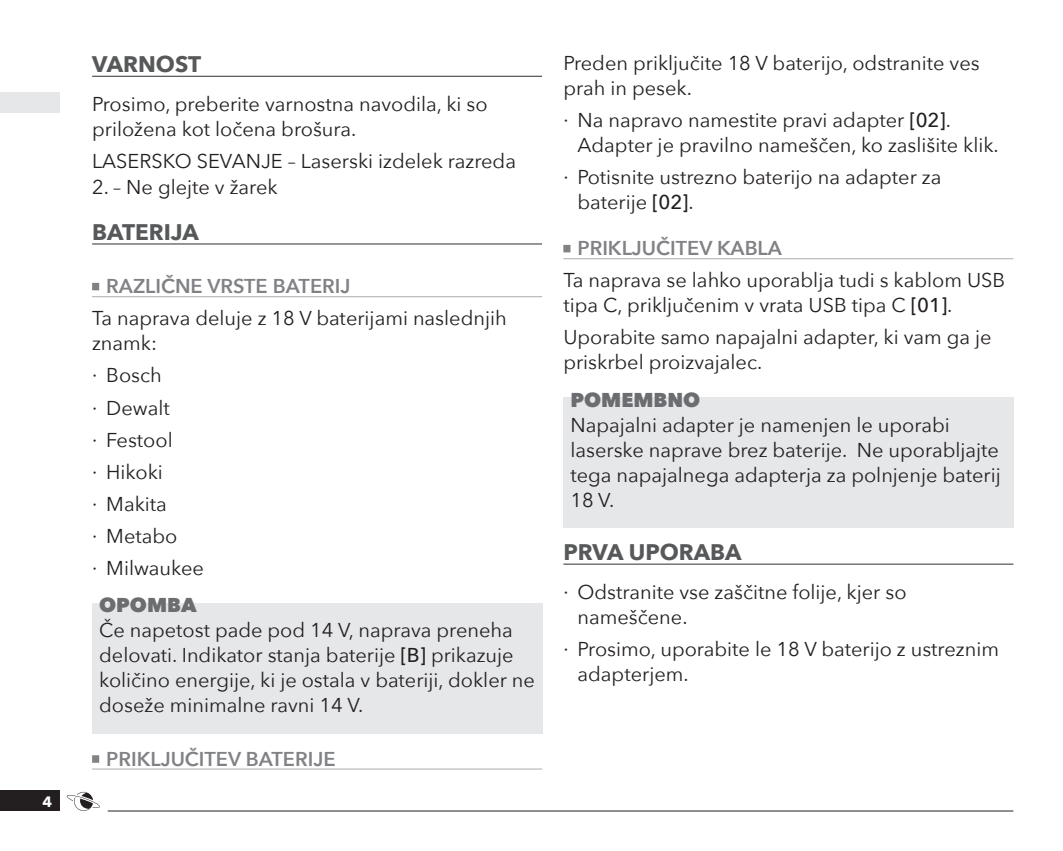
<style>
.page{position:relative;width:1063px;height:851px;background:#fff}
.page>*{position:absolute;margin:0;border:0;box-sizing:border-box;transform-origin:0 0}
.TITLE_-_NIV1{font:700 22.5px "Avenir Next";color:#57585a}
.TEKST_-_NOTE_IMPORTANT{font:20px/25px "Avenir Next";color:#231f20}
.TEKST{font:20px/25px "Avenir Next";color:#231f20}
.TITLE_-_NIV2{font:600 20px "Avenir Next";color:#808285}
.TITLE_-_NOTE_IMPORTANT{font:800 20px "Avenir Next";color:#6c6d70}
.t1{font:700 15px "Avenir Next";color:#fff}
.s1{font-weight:500}
</style>
<div class="page">
<div style="left:0;top:790px;width:59px;height:20px;background:#231f20"></div>
<hr style="left:108px;top:810px;width:905px;height:1px;background:#231f20">
<div style="left:0;top:92px;width:59px;height:21px;background:#e6e7e9"></div>
<svg style="left:67px;top:791px;width:33px;height:19px"></svg>
<hr style="left:92px;top:76px;width:450px;height:1px;background:#57585a">
<hr style="left:92px;top:243px;width:450px;height:1px;background:#57585a">
<div style="left:92px;top:283px;width:7px;height:7px;background:#808285"></div>
<hr style="left:92px;top:296px;width:450px;height:1px;background:#bcbdc0">
<div style="left:92px;top:603px;width:450px;height:130px;background:#e6e7e9"></div>
<div style="left:92px;top:755px;width:7px;height:7px;background:#808285"></div>
<hr style="left:92px;top:768px;width:450px;height:1px;background:#bcbdc0">
<div style="left:563px;top:245px;width:7px;height:7px;background:#808285"></div>
<hr style="left:563px;top:258px;width:450px;height:1px;background:#bcbdc0">
<div style="left:563px;top:397px;width:450px;height:131px;background:#e6e7e9"></div>
<hr style="left:563px;top:563px;width:450px;height:1px;background:#57585a">
<p class="t1" style="left:42px;top:788px;width:11px">4</p>
<p class="TITLE_-_NIV1" style="left:92px;top:45px;width:110px">VARNOST</p>
<p class="TEKST" style="left:92px;top:91px;width:397px">Prosimo, preberite varnostna navodila, ki so priložena kot ločena brošura.</p>
<p class="TEKST" style="left:92px;top:148px;width:425px">LASERSKO SEVANJE – Laserski izdelek razreda</p>
<p class="TEKST" style="left:92px;top:173px;width:187px">2. – Ne glejte v žarek</p>
<p class="TITLE_-_NIV1" style="left:92px;top:212px;width:108px">BATERIJA</p>
<p class="TITLE_-_NIV2" style="left:106px;top:269px;width:246px">RAZLIČNE VRSTE BATERIJ</p>
<p class="TEKST" style="left:92px;top:305px;width:416px">Ta naprava deluje z 18 V baterijami naslednjih znamk:</p>
<p class="TEKST_-_NOTE_IMPORTANT" style="left:92px;top:362px;width:71px">· Bosch</p>
<p class="TEKST_-_NOTE_IMPORTANT" style="left:92px;top:394px;width:79px">· Dewalt</p>
<p class="TEKST_-_NOTE_IMPORTANT" style="left:92px;top:426px;width:82px">· Festool</p>
<p class="TEKST_-_NOTE_IMPORTANT" style="left:92px;top:458px;width:72px">· Hikoki</p>
<p class="TEKST_-_NOTE_IMPORTANT" style="left:92px;top:490px;width:76px">· Makita</p>
<p class="TEKST_-_NOTE_IMPORTANT" style="left:92px;top:522px;width:87px">· Metabo</p>
<p class="TEKST_-_NOTE_IMPORTANT" style="left:92px;top:554px;width:113px">· Milwaukee</p>
<p class="TITLE_-_NOTE_IMPORTANT" style="left:99px;top:592px;width:99px">OPOMBA</p>
<p class="TEKST_-_NOTE_IMPORTANT" style="left:99px;top:616px;width:437px">Če napetost pade pod 14 V, naprava preneha delovati. Indikator stanja baterije <span class="s1">[B]</span> prikazuje količino energije, ki je ostala v bateriji, dokler ne doseže minimalne ravni 14 V.</p>
<p class="TITLE_-_NIV2" style="left:106px;top:741px;width:231px">PRIKLJUČITEV BATERIJE</p>
<p class="TEKST" style="left:563px;top:49px;width:418px">Preden priključite 18 V baterijo, odstranite ves prah in pesek.</p>
<p class="TEKST_-_NOTE_IMPORTANT" style="left:578px;top:106px;width:423px;text-indent:-14px">· Na napravo namestite pravi adapter <span class="s1">[02]</span>.<br>Adapter je pravilno nameščen, ko zaslišite klik.</p>
<p class="TEKST_-_NOTE_IMPORTANT" style="left:578px;top:163px;width:365px;text-indent:-14px">· Potisnite ustrezno baterijo na adapter za baterije <span class="s1">[02]</span>.</p>
<p class="TITLE_-_NIV2" style="left:578px;top:231px;width:206px">PRIKLJUČITEV KABLA</p>
<p class="TEKST" style="left:563px;top:267px;width:443px">Ta naprava se lahko uporablja tudi s kablom USB tipa C, priključenim v vrata USB tipa C <span class="s1">[01]</span>.</p>
<p class="TEKST" style="left:563px;top:324px;width:430px">Uporabite samo napajalni adapter, ki vam ga je priskrbel proizvajalec.</p>
<p class="TITLE_-_NOTE_IMPORTANT" style="left:570px;top:387px;width:131px">POMEMBNO</p>
<p class="TEKST_-_NOTE_IMPORTANT" style="left:570px;top:411px;width:432px">Napajalni adapter je namenjen le uporabi laserske naprave brez baterije. Ne uporabljajte tega napajalnega adapterja za polnjenje baterij 18 V.</p>
<p class="TITLE_-_NIV1" style="left:563px;top:532px;width:180px">PRVA UPORABA</p>
<p class="TEKST_-_NOTE_IMPORTANT" style="left:578px;top:578px;width:331px;text-indent:-14px">· Odstranite vse zaščitne folije, kjer so nameščene.</p>
<p class="TEKST_-_NOTE_IMPORTANT" style="left:578px;top:636px;width:423px;text-indent:-14px">· Prosimo, uporabite le 18 V baterijo z ustreznim adapterjem.</p>
</div>
